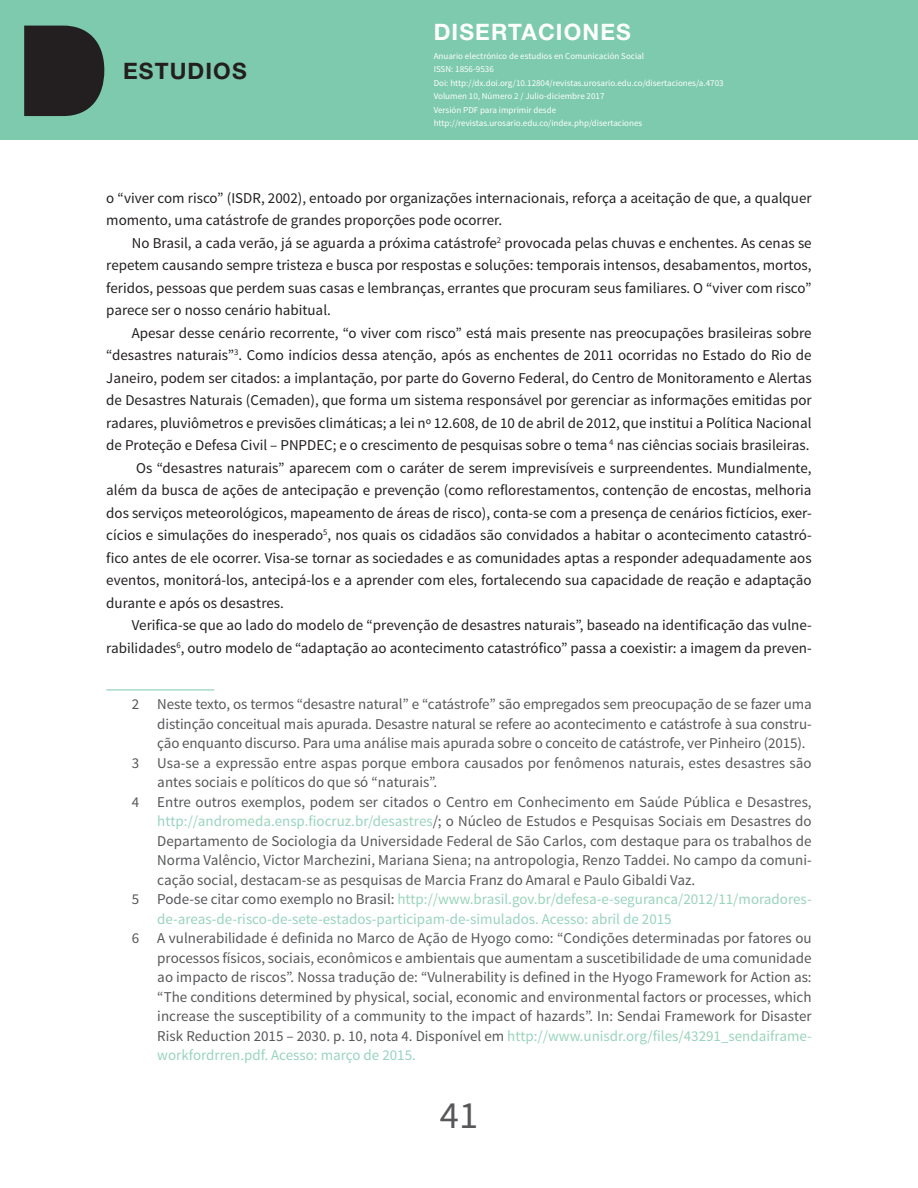
<style>
.page{position:relative;width:918px;height:1188px;background:#fff}
.page>*{position:absolute;margin:0;border:0;box-sizing:border-box;transform-origin:0 0}
.t1{font:38.4px "Source Sans Pro";color:#57585a}
.t2{font:700 22.65px "Helvetica Neue LT Std";letter-spacing:.05em;color:#fff}
.t3{font:700 22.65px "Helvetica Neue LT Std";letter-spacing:.05em;color:#231f20}
.p2{font:15px/22.5px "Source Sans Pro";color:#231f20;text-align:justify}
.nota_al_pie{font:15px/19.5px "Source Sans Pro";color:#57585a;text-align:justify}
.nota_al_pie-2{font:15px/19.5px "Source Sans Pro";color:#99d4bd}
.t4{font:9px/13.5px "Source Sans Pro";color:#fff}
.s1{font-style:inherit}
.s2{color:#99d4bd}
.s3{color:#57585a}
</style>
<div class="page">
<div style="left:0;top:0;width:918px;height:139px;background:#7dcaae"></div>
<svg style="left:24px;top:26px;width:80px;height:90px;background:#2b2e2d"></svg>
<hr style="left:106px;top:690px;width:108px;height:1px;background:#7dcaae">
<h2 class="t3" style="left:123px;top:57px;width:125px">ESTUDIOS</h2>
<h2 class="t2" style="left:434px;top:18px;width:199px">DISERTACIONES</h2>
<p class="t4" style="left:434px;top:49px;width:292px">Anuario electrónico de estudios en Comunicación Social<br><span class="s1">ISSN</span>: 1856-9536<br>Doi: http://dx.doi.org/10.12804/revistas.urosario.edu.co/disertaciones/a.4703<br>Volumen 10, Número 2 / Julio-diciembre 2017<br>Versión <span class="s1">PDF</span> para imprimir desde http://revistas.urosario.edu.co/index.php/disertaciones</p>
<p class="p2" style="left:106px;top:187px;width:707px">o “viver com risco” (<span class="s1">ISDR</span>, 2002), entoado por organizações internacionais, reforça a aceitação de que, a qualquer momento, uma catástrofe de grandes proporções pode ocorrer.</p>
<p class="p2" style="left:106px;top:232px;width:707px;text-indent:26px">No Brasil, a cada verão, já se aguarda a próxima catástrofe<sup>2</sup> provocada pelas chuvas e enchentes. As cenas se repetem causando sempre tristeza e busca por respostas e soluções: temporais intensos, desabamentos, mortos, feridos, pessoas que perdem suas casas e lembranças, errantes que procuram seus familiares. O “viver com risco” parece ser o nosso cenário habitual.</p>
<p class="p2" style="left:106px;top:322px;width:707px;text-indent:26px">Apesar desse cenário recorrente, “o viver com risco” está mais presente nas preocupações brasileiras sobre “desastres naturais”<sup>3</sup>. Como indícios dessa atenção, após as enchentes de 2011 ocorridas no Estado do Rio de Janeiro, podem ser citados: a implantação, por parte do Governo Federal, do Centro de Monitoramento e Alertas de Desastres Naturais (Cemaden), que forma um sistema responsável por gerenciar as informações emitidas por radares, pluviômetros e previsões climáticas; a lei nº 12.608, de 10 de abril de 2012, que institui a Política Nacional de Proteção e Defesa Civil – <span class="s1">PNPDEC</span>; e o crescimento de pesquisas sobre o tema <sup>4</sup> nas ciências sociais brasileiras.</p>
<p class="p2" style="left:106px;top:457px;width:707px;text-indent:30px">Os “desastres naturais” aparecem com o caráter de serem imprevisíveis e surpreendentes. Mundialmente, além da busca de ações de antecipação e prevenção (como reflorestamentos, contenção de encostas, melhoria dos serviços meteorológicos, mapeamento de áreas de risco), conta-se com a presença de cenários fictícios, exer&shy;cícios e simulações do inesperado<sup>5</sup>, nos quais os cidadãos são convidados a habitar o acontecimento catastró&shy;fico antes de ele ocorrer. Visa-se tornar as sociedades e as comunidades aptas a responder adequadamente aos eventos, monitorá-los, antecipá-los e a aprender com eles, fortalecendo sua capacidade de reação e adaptação durante e após os desastres.</p>
<p class="p2" style="left:106px;top:614px;width:707px;text-align:right">Verifica-se que ao lado do modelo de “prevenção de desastres naturais”, baseado na identificação das vulne&shy;rabilidades<sup>6</sup>, outro modelo de “adaptação ao acontecimento catastrófico” passa a coexistir: a imagem da preven-</p>
<p class="nota_al_pie" style="left:157px;top:695px;width:656px;text-indent:-26px">2 Neste texto, os termos “desastre natural” e “catástrofe” são empregados sem preocupação de se fazer uma distinção conceitual mais apurada. Desastre natural se refere ao acontecimento e catástrofe à sua constru&shy;ção enquanto discurso. Para uma análise mais apurada sobre o conceito de catástrofe, ver Pinheiro (2015).</p>
<p class="nota_al_pie" style="left:157px;top:753px;width:656px;text-indent:-26px">3 Usa-se a expressão entre aspas porque embora causados por fenômenos naturais, estes desastres são antes sociais e políticos do que só “naturais”.</p>
<p class="nota_al_pie" style="left:157px;top:792px;width:656px;text-indent:-26px">4 Entre outros exemplos, podem ser citados o Centro em Conhecimento em Saúde Pública e Desastres, <span class="s2">http://andromeda.ensp.fiocruz.br/desastres</span>/; o Núcleo de Estudos e Pesquisas Sociais em Desastres do Departamento de Sociologia da Universidade Federal de São Carlos, com destaque para os trabalhos de Norma Valêncio, Victor Marchezini, Mariana Siena; na antropologia, Renzo Taddei. No campo da comuni&shy;cação social, destacam-se as pesquisas de Marcia Franz do Amaral e Paulo Gibaldi Vaz.</p>
<p class="nota_al_pie-2" style="left:157px;top:890px;width:656px;text-indent:-26px"><span class="s3">5 Pode-se citar como exemplo no Brasil:</span> http://www.brasil.gov.br/defesa-e-seguranca/2012/11/moradores&shy;de-areas-de-risco-de-sete-estados-participam-de-simulados. Acesso: abril de 2015</p>
<p class="nota_al_pie" style="left:157px;top:929px;width:656px;text-indent:-26px">6 A vulnerabilidade é definida no Marco de Ação de Hyogo como: “Condições determinadas por fatores ou processos físicos, sociais, econômicos e ambientais que aumentam a suscetibilidade de uma comunidade ao impacto de riscos”. Nossa tradução de: “Vulnerability is defined in the Hyogo Framework for Action as: “The conditions determined by physical, social, economic and environmental factors or processes, which increase the susceptibility of a community to the impact of hazards”. In: Sendai Framework for Disaster Risk Reduction 2015 – 2030. p. 10, nota 4. Disponível em <span class="s2">http://www.unisdr.org/files/43291_sendaiframe&shy;workfordrren.pdf. Acesso: março de 2015.</span></p>
<h1 class="t1" style="left:440px;top:1092px;width:40px">41</h1>
</div>
